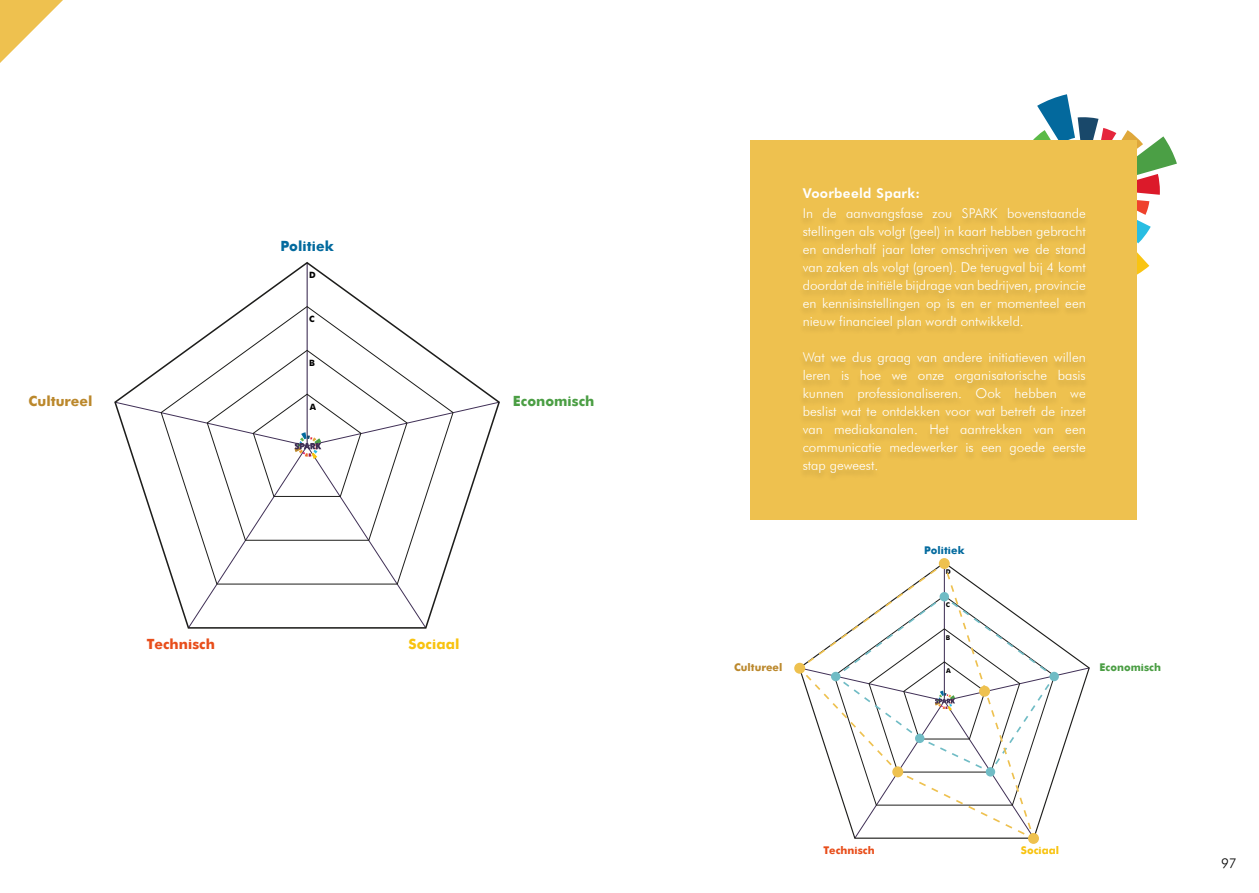
<style>
.page{position:relative;width:1259px;height:893px;background:#fff}
.page>*{position:absolute;margin:0;border:0;box-sizing:border-box;transform-origin:0 0}
.t1{font:700 14.1px "Futura";color:#4b9e44}
.t2{font:700 14.1px "Futura";color:#bb882c}
.t3{font:700 14.1px "Futura";color:#e84e1b}
.t4{font:700 14.1px "Futura";color:#036a9e}
.t5{font:700 14.1px "Futura";color:#f8c30f}
.t6{font:300 13.5px/18px "Futura BT";color:#fff;text-align:justify}
.t7{font:800 13.5px "Futura BT";letter-spacing:.025em;color:#fff}
.t8{font:300 13.5px "Futura BT";color:#000}
.t9{font:700 10.65px "Futura";color:#4b9e44}
.t10{font:700 10.65px "Futura";color:#bb882c}
.t11{font:700 10.65px "Futura";color:#e84e1b}
.t12{font:700 10.65px "Futura";color:#036a9e}
.t13{font:700 10.65px "Futura";color:#f8c30f}
.t14{font:700 8.7px "Futura";color:#000}
.t15{font:700 6.6px "Futura";color:#000}
</style>
<div class="page">
<svg style="left:114px;top:262px;width:386px;height:367px"></svg>
<svg style="left:161px;top:306px;width:293px;height:44px"></svg>
<svg style="left:115px;top:350px;width:384px;height:278px"></svg>
<svg style="left:1033px;top:94px;width:144px;height:181px"></svg>
<div style="left:750px;top:140px;width:387px;height:380px;background:#eec14f"></div>
<div style="left:939px;top:558px;width:10px;height:11px;border:2px solid #eec14f;border-radius:50%"></div>
<div style="left:1028px;top:833px;width:11px;height:11px;border:2px solid #eec14f;border-radius:50%"></div>
<div style="left:794px;top:663px;width:11px;height:11px;border:2px solid #eec14f;border-radius:50%"></div>
<svg style="left:1036px;top:628px;width:53px;height:210px"></svg>
<svg style="left:797px;top:561px;width:239px;height:281px"></svg>
<svg style="left:0;top:0;width:63px;height:63px"></svg>
<p class="t4" style="left:280px;top:235px;width:55px">Politiek</p>
<p class="t14" style="left:309px;top:269px;width:8px">D</p>
<p class="t14" style="left:309px;top:312px;width:7px">C</p>
<p class="t14" style="left:309px;top:356px;width:7px">B</p>
<p class="t2" style="left:29px;top:390px;width:65px">Cultureel</p>
<p class="t1" style="left:513px;top:390px;width:83px">Economisch</p>
<p class="t14" style="left:310px;top:400px;width:8px">A</p>
<p class="t3" style="left:147px;top:634px;width:70px">Technisch</p>
<p class="t5" style="left:408px;top:634px;width:52px">Sociaal</p>
<p class="t7" style="left:802px;top:185px;width:119px">Voorbeeld Spark:</p>
<p class="t6" style="left:802px;top:204px;width:284px">In de aanvangsfase zou SPARK bovenstaande stellingen als volgt (geel) in kaart hebben gebracht en anderhalf jaar later omschrijven we de stand van zaken als volgt (groen). De terugval bij 4 komt doordat de initiële bijdrage van bedrijven, provincie en kennisinstellingen op is en er momenteel een nieuw financieel plan wordt ontwikkeld.</p>
<p class="t6" style="left:802px;top:348px;width:284px">Wat we dus graag van andere initiatieven willen leren is hoe we onze organisatorische basis kunnen professionaliseren. Ook hebben we beslist wat te ontdekken voor wat betreft de inzet van mediakanalen. Het aantrekken van een communicatie medewerker is een goede eerste stap geweest.</p>
<p class="t12" style="left:924px;top:542px;width:42px">Politiek</p>
<p class="t15" style="left:946px;top:567px;width:7px">D</p>
<p class="t15" style="left:946px;top:600px;width:6px">C</p>
<p class="t15" style="left:946px;top:633px;width:6px">B</p>
<p class="t10" style="left:734px;top:659px;width:50px">Cultureel</p>
<p class="t9" style="left:1099px;top:659px;width:63px">Economisch</p>
<p class="t15" style="left:946px;top:666px;width:6px">A</p>
<p class="t11" style="left:823px;top:843px;width:53px">Technisch</p>
<p class="t13" style="left:1021px;top:843px;width:40px">Sociaal</p>
<p class="t8" style="left:1221px;top:855px;width:17px">97</p>
</div>
